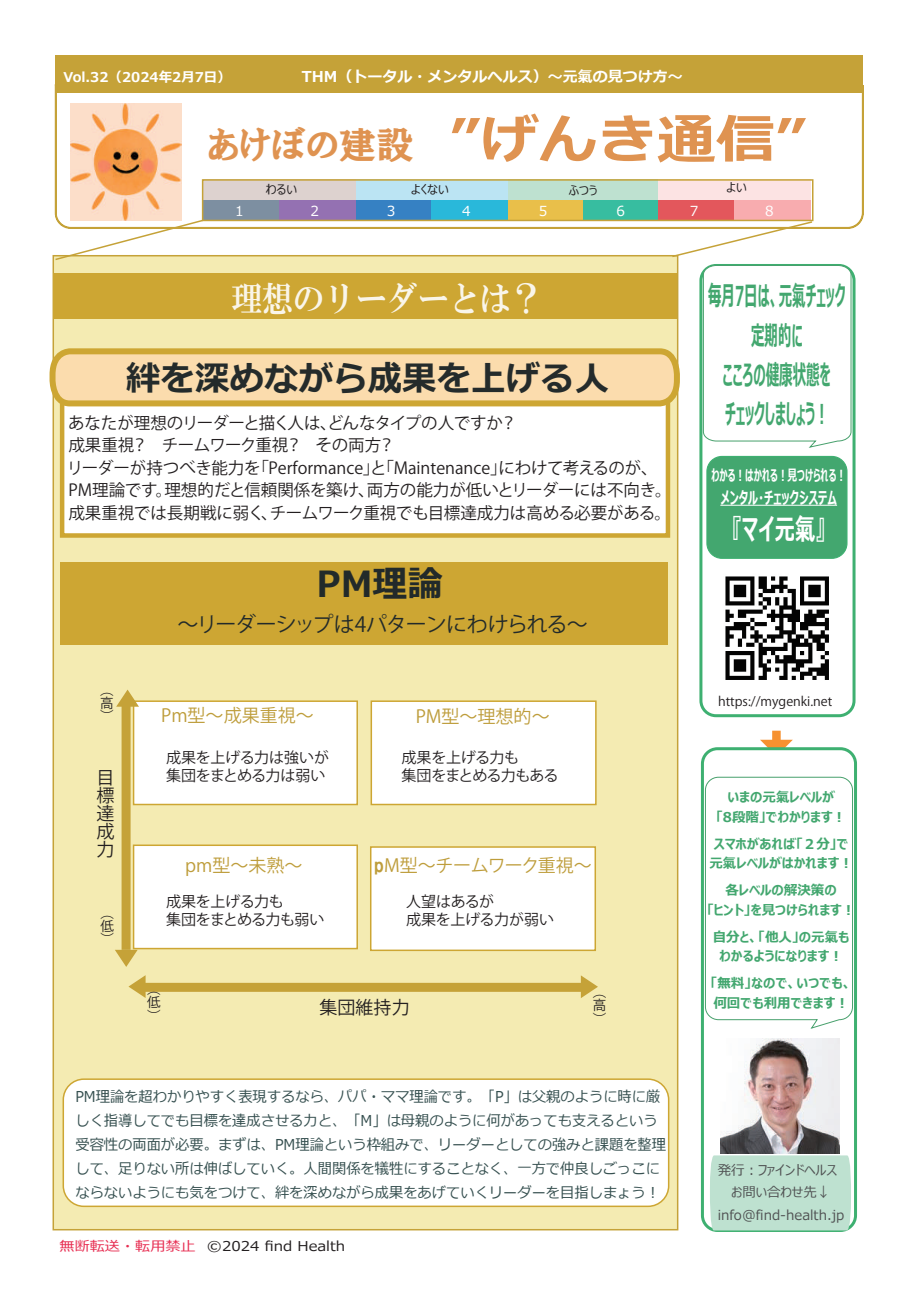
<style>
.page{position:relative;width:919px;height:1289px;background:#fff}
.page>*{position:absolute;margin:0;border:0;box-sizing:border-box;transform-origin:0 0}
.t1{font:700 52.5px "Meiryo";color:#df9351;scale:1.12 1}
.t2{font:700 36px "Meiryo";color:#222a2a}
.t3{font:700 34.5px "Meiryo";color:#242b2b}
.t4{font:34.5px "HGS Mincho E";color:#fff;scale:.9 1}
.t5{font:700 29.1px "Meiryo UI";color:#fff;scale:.7 1}
.t6{font:700 27.3px/39.5px "Meiryo UI";color:#43a76f;text-align:center;scale:.49 1}
.t7{font:21px "Koz Go Pr 6 N";letter-spacing:-.055em;color:#222a2a}
.t8{font:18px "Koz Go Pr 6 N";color:#be9d3b}
.t9{font:18px "Koz Go Pr 6 N";letter-spacing:-.04em;color:#be9d3b}
.t10{font:18px/18px "Koz Go Pr 6 N";color:#231f20}
.t11{font:700 16.8px "Meiryo UI";color:#fff;scale:.7 1}
.t12{font:16.5px/22.5px "Koz Go Pr 6 N";color:#231f20}
.t13{font:700 15.3px "Meiryo UI";color:#fff;scale:.63 1}
.t14{font:15px/24px "Meiryo";color:#365050;scale:.95 1}
.t15{font:15px/18px "Koz Go Pr 6 N";letter-spacing:-.02em;color:#231f20}
.t16{font:700 15px "Meiryo";color:#fff}
.t17{font:15px/18px "Koz Go Pr 6 N";letter-spacing:-.04em;color:#231f20}
.t18{font:13.8px "Meiryo";color:#fff}
.t19{font:700 13.5px/19.5px "Meiryo UI";color:#43a76f;text-align:center}
.t20{font:13.5px/22.5px "Meiryo UI";color:#515354;text-align:center}
.t21{font:13.5px "Meiryo";color:#231f20;scale:1.12 1}
.t22{font:700 13.5px "Meiryo";color:#fff}
.t23{font:13.5px/13.2px "Koz Go Pr 6 N";color:#231f20;text-align:justify}
.t24{font:12.75px "Koz Go Pr 6 N";color:#231f20}
.t25{font:12.75px "Meiryo UI";color:#231f20}
.s1{font-family:"HGP Soei Presence EB";font-weight:400;font-size:37.5px}
.s2{font-family:"HGS Soei Kakugothic UB"}
.s3{color:#e72e52}
.s4{font-family:"Koz Go Pr 6 N"}
</style>
<div class="page">
<div style="left:52px;top:255px;width:626px;height:975px;background:#f4ebb2;border:2px solid #c5a238"></div>
<svg style="left:54px;top:84px;width:810px;height:145px"></svg>
<div style="left:55px;top:55px;width:808px;height:38px;background:#c5a238"></div>
<img style="left:71px;top:104px;width:110px;height:115px">
<svg style="left:54px;top:219px;width:150px;height:42px"></svg>
<svg style="left:670px;top:221px;width:143px;height:37px"></svg>
<div style="left:507px;top:200px;width:76px;height:21px;background:#e9bf4a"></div>
<div style="left:507px;top:179px;width:152px;height:21px;background:#bee1d0"></div>
<div style="left:583px;top:200px;width:76px;height:21px;background:#37bda0"></div>
<div style="left:658px;top:200px;width:76px;height:21px;background:#e3575c"></div>
<div style="left:658px;top:179px;width:152px;height:21px;background:#fce3e3"></div>
<div style="left:734px;top:200px;width:76px;height:21px;background:#f8acaf"></div>
<div style="left:355px;top:200px;width:76px;height:21px;background:#3681c3"></div>
<div style="left:355px;top:179px;width:152px;height:21px;background:#bbe4f3"></div>
<div style="left:431px;top:200px;width:76px;height:21px;background:#29b8da"></div>
<div style="left:203px;top:200px;width:77px;height:21px;background:#7d8fa1"></div>
<div style="left:203px;top:179px;width:153px;height:21px;background:#ddd2cf"></div>
<div style="left:279px;top:200px;width:77px;height:21px;background:#9471b2"></div>
<div style="left:202px;top:179px;width:611px;height:42px;border:2px solid #c5a238"></div>
<div style="left:772px;top:730px;width:8px;height:17px;background:#f69130"></div>
<svg style="left:760px;top:739px;width:32px;height:8px"></svg>
<div style="left:699px;top:264px;width:156px;height:453px;border:3px solid #3eb071;border-radius:15px"></div>
<div style="left:706px;top:456px;width:140px;height:102px;background:#43a76f;border-radius:15px"></div>
<div style="left:706px;top:456px;width:141px;height:103px;border:1px solid #3eb071;border-radius:15px"></div>
<hr style="left:720px;top:505px;width:117px;height:1px;background:#fff">
<img style="left:725px;top:576px;width:104px;height:104px">
<div style="left:700px;top:747px;width:156px;height:484px;border:3px solid #3eb071;border-radius:15px"></div>
<img style="left:720px;top:1038px;width:118px;height:115px">
<div style="left:710px;top:1155px;width:140px;height:75px;background:#bee1d0"></div>
<svg style="left:704px;top:776px;width:149px;height:253px"></svg>
<svg style="left:702px;top:265px;width:149px;height:183px"></svg>
<div style="left:60px;top:385px;width:610px;height:152px;background:#fff;border:4px solid #cda633"></div>
<div style="left:63px;top:1079px;width:605px;height:127px;background:#fff;border-radius:21px"></div>
<div style="left:63px;top:1078px;width:606px;height:128px;border:2px solid #cda633;border-radius:21px"></div>
<div style="left:53px;top:274px;width:623px;height:45px;background:#cda633"></div>
<svg style="left:49px;top:345px;width:631px;height:64px"></svg>
<div style="left:61px;top:562px;width:607px;height:83px;background:#cda633"></div>
<div style="left:370px;top:846px;width:226px;height:105px;background:#fff;border:2px solid #cda633"></div>
<div style="left:133px;top:700px;width:225px;height:105px;background:#fff;border:2px solid #cda633"></div>
<div style="left:370px;top:700px;width:226px;height:105px;background:#fff;border:2px solid #cda633"></div>
<div style="left:133px;top:844px;width:225px;height:105px;background:#fff;border:2px solid #cda633"></div>
<div style="left:143px;top:982px;width:441px;height:9px;background:#c5a238"></div>
<div style="left:122px;top:702px;width:8px;height:247px;background:#c5a238"></div>
<svg style="left:116px;top:689px;width:31px;height:22px"></svg>
<svg style="left:115px;top:945px;width:35px;height:53px"></svg>
<svg style="left:576px;top:975px;width:22px;height:23px"></svg>
<p class="t16" style="left:302px;top:66px;width:382px">THM（トータル・メンタルヘルス）～元氣の見つけ方～</p>
<h1 class="t1" style="left:207px;top:102px;width:536px"><span class="s1">あけぼの建設</span> ”げんき通信”</h1>
<p class="t22" style="left:63px;top:68px;width:169px">Vol.32（2024年2月7日）</p>
<p class="t25" style="left:266px;top:181px;width:32px">わるい</p>
<p class="t25" style="left:411px;top:180px;width:39px">よくない</p>
<p class="t25" style="left:568px;top:182px;width:30px">ふつう</p>
<p class="t25" style="left:726px;top:179px;width:22px">よい</p>
<p class="t18" style="left:235px;top:201px;width:10px">1</p>
<p class="t18" style="left:310px;top:201px;width:10px">2</p>
<p class="t18" style="left:387px;top:201px;width:10px">3</p>
<p class="t18" style="left:462px;top:201px;width:10px">4</p>
<p class="t18" style="left:538px;top:201px;width:10px">5</p>
<p class="t18" style="left:614px;top:201px;width:15px">６</p>
<p class="t18" style="left:689px;top:201px;width:10px">7</p>
<p class="t18" style="left:765px;top:201px;width:10px">8</p>
<h3 class="t4" style="left:231px;top:281px;width:347px">理想のリーダーとは？</h3>
<h3 class="t3" style="left:91px;top:354px;width:519px">　絆を深めながら成果を上げる人</h3>
<p class="t12" style="left:67px;top:412px;width:606px">あなたが理想のリーダーと描く人は、どんなタイプの人ですか？<br>成果重視？　チームワーク重視？　その両方？<br>リーダーが持つべき能力を「Performance」と「Maintenance」にわけて考えるのが、PM理論です。理想的だと信頼関係を築け、両方の能力が低いとリーダーには不向き。成果重視では長期戦に弱く、チームワーク重視でも目標達成力は高める必要がある。</p>
<p class="t23" style="left:100px;top:683px;width:15px">（高）</p>
<p class="t10" style="left:97px;top:768px;width:19px">目標達成力</p>
<p class="t23" style="left:100px;top:906px;width:15px">（低）</p>
<h2 class="t2" style="left:246px;top:559px;width:198px">　　PM理論</h2>
<h3 class="t7" style="left:177px;top:612px;width:412px">～リーダーシップは4パターンにわけられる～</h3>
<p class="t8" style="left:161px;top:705px;width:154px">Pm型～成果重視～</p>
<p class="t8" style="left:415px;top:706px;width:135px">PM型～理想的～</p>
<p class="t15" style="left:166px;top:749px;width:164px">成果を上げる力は強いが集団をまとめる力は弱い</p>
<p class="t17" style="left:401px;top:749px;width:158px">成果を上げる力も<br>集団をまとめる力もある</p>
<p class="t8" style="left:185px;top:855px;width:119px">pm型～未熟～</p>
<p class="t9" style="left:374px;top:855px;width:219px"><span class="s2">p</span>M型～チームワーク重視～</p>
<p class="t15" style="left:166px;top:893px;width:160px">成果を上げる力も<br>集団をまとめる力も弱い</p>
<p class="t15" style="left:406px;top:893px;width:149px">人望はあるが<br>成果を上げる力が弱い</p>
<p class="t23" style="left:147px;top:982px;width:15px">（低）</p>
<p class="t23" style="left:593px;top:985px;width:15px">（高）</p>
<p class="t10" style="left:319px;top:998px;width:91px">集団維持力</p>
<p class="t14" style="left:75px;top:1085px;width:623px">PM理論を超わかりやすく表現するなら、パパ・ママ理論です。「P」は父親のように時に厳しく指導してでも目標を達成させる力と、「M」は母親のように何があっても支えるという受容性の両面が必要。まずは、PM理論という枠組みで、リーダーとしての強みと課題を整理して、足りない所は伸ばしていく。人間関係を犠牲にすることなく、一方で仲良しごっこにならないようにも気をつけて、絆を深めながら成果をあげていくリーダーを目指しまょう︕</p>
<p class="t21" style="left:60px;top:1236px;width:256px"><span class="s3">無断転送・転用禁止</span> ©2024 find Health</p>
<h3 class="t6" style="left:708px;top:278px;width:282px">毎月7日は、元氣チェック定期的に<br>こころの健康状態を<br>チェックしましょう︕</h3>
<p class="t13" style="left:711px;top:464px;width:215px">わかる︕はかれる︕見つけられる︕</p>
<p class="t11" style="left:720px;top:485px;width:168px">メンタル・チェックシステム</p>
<h3 class="t5" style="left:731px;top:509px;width:135px">『マイ元氣』</h3>
<p class="t24" style="left:718px;top:694px;width:116px">https://mygenki.net</p>
<p class="t19" style="left:716px;top:788px;width:131px">いまの元氣レベルが<br>「8段階」でわかります︕</p>
<p class="t19" style="left:709px;top:834px;width:145px">スマホがあれば「２分」で元氣レベルがはかれます︕</p>
<p class="t19" style="left:707px;top:881px;width:150px">各レベルの解決策の<br>「ヒント」を見つけられます︕</p>
<p class="t19" style="left:712px;top:927px;width:138px">自分と、「他人」の元氣もわかるようになります︕</p>
<p class="t19" style="left:710px;top:974px;width:143px;text-align:left">「無料」なので、いつでも、何回でも利用できます︕</p>
<p class="t20" style="left:717px;top:1159px;width:128px">発行︓ファインドヘルスお問い合わせ先<span class="s4">↓ </span>info@find-health.jp</p>
</div>
